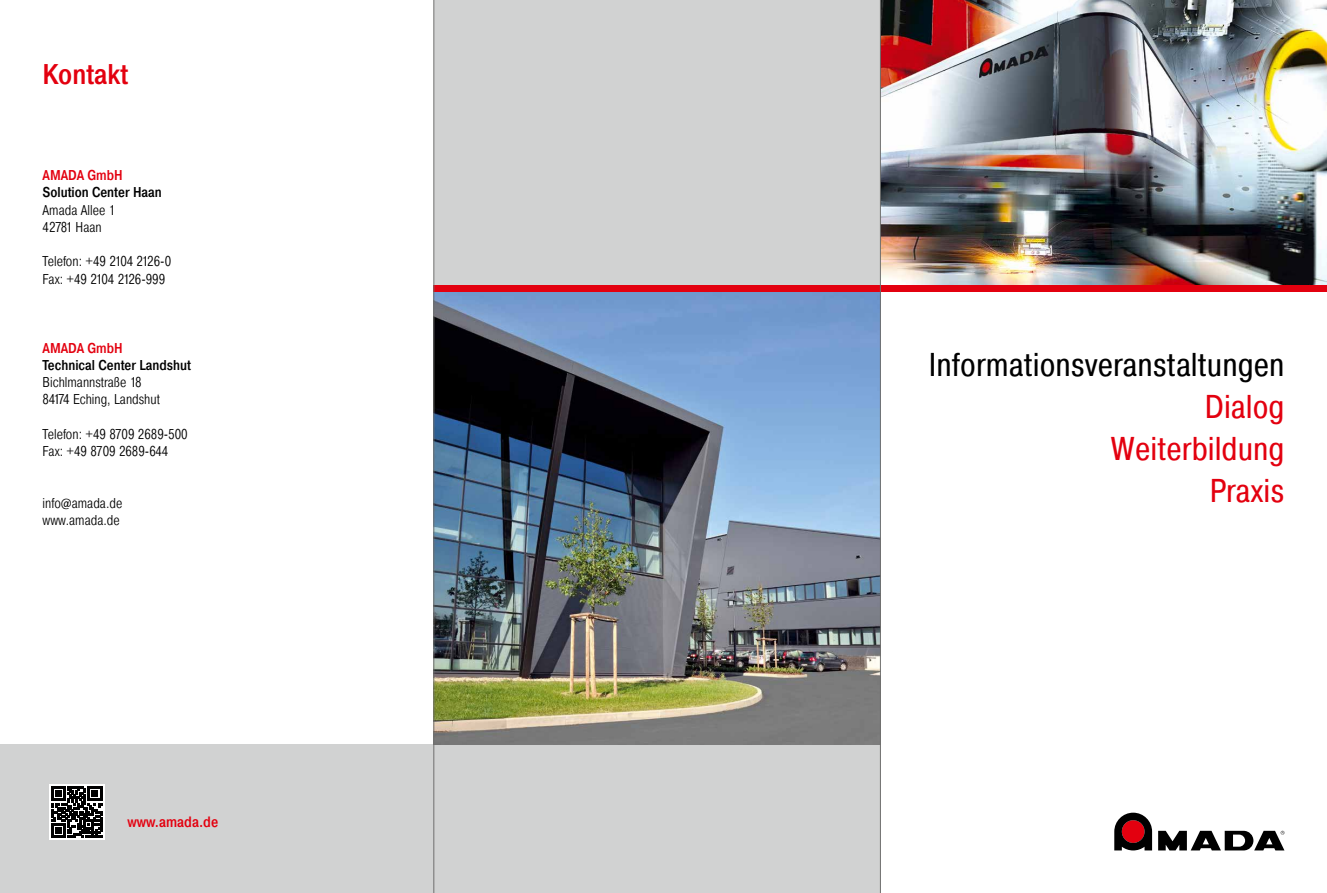
<style>
.page{position:relative;width:1327px;height:893px;background:#fff}
.page>*{position:absolute;margin:0;border:0;box-sizing:border-box;transform-origin:0 0}
.t1{font:33px "Pragmatica Cond";color:#000}
.t2{font:33px/42px "Pragmatica Cond";color:#e3000f;text-align:right}
.t3{font:500 28.5px "Pragmatica Cond";color:#e3000f}
.t4{font:500 15px "Pragmatica Cond";color:#e3000f}
.t5{font:300 14.25px/17.2px "Pragmatica Cond";color:#000}
.t6{font:500 14.25px "Pragmatica Cond";color:#000}
.t7{font:500 14.25px "Pragmatica Cond";color:#e3000f}
</style>
<div class="page">
<div style="left:434px;top:0;width:446px;height:289px;background:#d1d2d2"></div>
<div style="left:0;top:744px;width:880px;height:149px;background:#d1d2d2"></div>
<img style="left:881px;top:0;width:446px;height:285px">
<img style="left:434px;top:291px;width:446px;height:453px">
<div style="left:434px;top:285px;width:893px;height:6px;background:#e3000f"></div>
<svg style="left:49px;top:784px;width:55px;height:56px"></svg>
<svg style="left:51px;top:787px;width:51px;height:51px;background:#414141"></svg>
<svg style="left:1114px;top:813px;width:38px;height:37px"></svg>
<svg style="left:1158px;top:831px;width:126px;height:19px"></svg>
<hr style="left:433px;top:0;width:1px;height:893px;background:#6f6f6e">
<hr style="left:880px;top:0;width:1px;height:893px;background:#6f6f6e">
<h2 class="t3" style="left:43px;top:57px;width:87px">Kontakt</h2>
<p class="t7" style="left:43px;top:167px;width:82px">AMADA GmbH</p>
<p class="t6" style="left:43px;top:184px;width:121px">Solution Center Haan</p>
<p class="t5" style="left:43px;top:201px;width:74px">Amada Allee 1<br>42781 Haan</p>
<p class="t5" style="left:43px;top:253px;width:130px">Telefon: +49 2104 2126-0<br>Fax: +49 2104 2126-999</p>
<p class="t7" style="left:43px;top:339px;width:82px">AMADA GmbH</p>
<p class="t6" style="left:43px;top:357px;width:150px">Technical Center Landshut</p>
<p class="t5" style="left:43px;top:374px;width:119px">Bichlmannstraße 18<br>84174 Eching, Landshut</p>
<p class="t5" style="left:43px;top:426px;width:147px">Telefon: +49 8709 2689-500<br>Fax: +49 8709 2689-644</p>
<p class="t5" style="left:43px;top:495px;width:81px">info@amada.de www.amada.de</p>
<p class="t4" style="left:128px;top:813px;width:92px">www.amada.de</p>
<h1 class="t1" style="left:929px;top:344px;width:357px">Informationsveranstaltungen</h1>
<h1 class="t2" style="left:1110px;top:386px;width:175px">Dialog<br>Weiterbildung<br>Praxis</h1>
</div>
